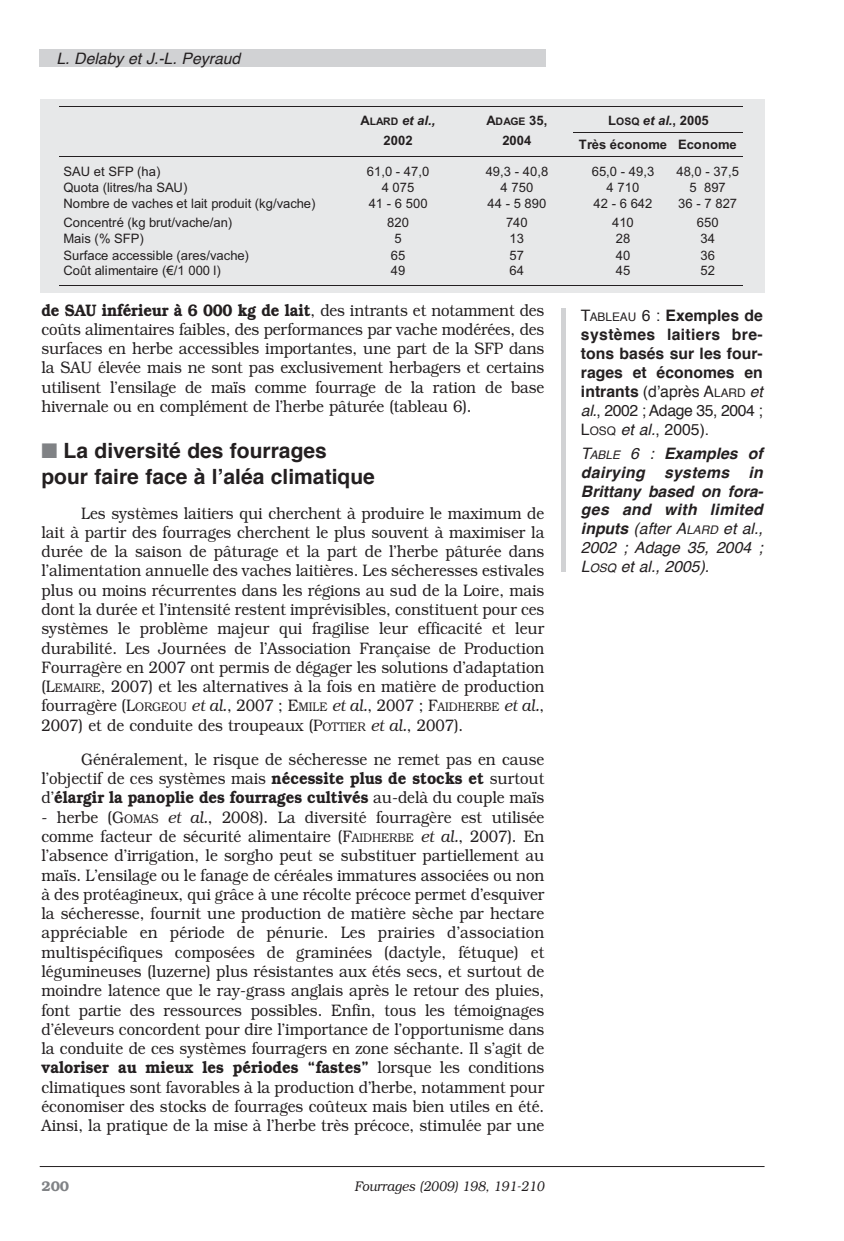
<style>
.page{position:relative;width:844px;height:1241px;background:#fff}
.page>*{position:absolute;margin:0;border:0;box-sizing:border-box;transform-origin:0 0}
.t1{font:700 21px/26.2px "Helvetica";color:#231f20}
.t2{font:300 16.62px/19.2px "Bookman";color:#231f20;text-align:justify;scale:.9 1}
.t3{font:700 15.75px/18.9px "Helvetica";color:#231f20;text-align:justify}
.t4{font:italic 700 15.75px/18.9px "Helvetica";letter-spacing:.02em;color:#231f20;text-align:justify}
.t5{font:italic 15.75px "Helvetica";color:#231f20}
.t6{font:italic 300 14px "Bookman";color:#231f20;scale:.9 1}
.t7{font:600 14px "Bookman";color:#808285}
.t8{font:12.95px "Arial";letter-spacing:.005em;color:#231f20}
.t9{font:700 12.95px "Arial";letter-spacing:.005em;color:#231f20}
.t10{font:italic 700 12.95px "Arial";color:#231f20}
.s1{font-style:normal}
.s2{font-style:normal;font-size:10.5px}
.s3{font-size:10.5px}
.s4{font-style:italic}
.s5{font-weight:400}
.s6{font-weight:400;font-size:11.9px}
.s7{font-weight:400;font-style:italic}
.s8{font-weight:600}
.s9{color:#808285}
.s10{font-size:12.42px}
</style>
<div class="page">
<div style="left:40px;top:50px;width:506px;height:17px;background:#d1d2d4"></div>
<hr style="left:40px;top:1165px;width:724px;height:1px;background:#231f20">
<div style="left:40px;top:99px;width:724px;height:194px;background:#e7e8e9"></div>
<hr style="left:59px;top:106px;width:277px;height:1px;background:#231f20">
<hr style="left:337px;top:106px;width:122px;height:1px;background:#231f20">
<hr style="left:460px;top:106px;width:113px;height:1px;background:#231f20">
<hr style="left:573px;top:106px;width:169px;height:1px;background:#231f20">
<hr style="left:573px;top:132px;width:98px;height:1px;background:#231f20">
<hr style="left:672px;top:132px;width:70px;height:1px;background:#231f20">
<hr style="left:59px;top:157px;width:277px;height:1px;background:#231f20">
<hr style="left:337px;top:157px;width:122px;height:1px;background:#231f20">
<hr style="left:460px;top:157px;width:113px;height:1px;background:#231f20">
<hr style="left:573px;top:157px;width:98px;height:1px;background:#231f20">
<hr style="left:672px;top:157px;width:70px;height:1px;background:#231f20">
<hr style="left:59px;top:285px;width:277px;height:1px;background:#231f20">
<hr style="left:337px;top:285px;width:122px;height:1px;background:#231f20">
<hr style="left:460px;top:285px;width:113px;height:1px;background:#231f20">
<hr style="left:573px;top:285px;width:98px;height:1px;background:#231f20">
<hr style="left:672px;top:285px;width:70px;height:1px;background:#231f20">
<div style="left:561px;top:308px;width:5px;height:263px;background:#d1d2d4"></div>
<p class="t5" style="left:56px;top:52px;width:187px">l. delaby et J.-l. Peyraud</p>
<p class="t10" style="left:360px;top:112px;width:76px"><span class="s1">A</span><span class="s2">LARD</span> et al.,</p>
<p class="t9" style="left:486px;top:112px;width:62px">A<span class="s3">DAGE</span> 35,</p>
<p class="t9" style="left:608px;top:112px;width:102px">L<span class="s3">OSQ</span> <span class="s4">et al.</span>, 2005</p>
<p class="t9" style="left:383px;top:132px;width:31px">2002</p>
<p class="t9" style="left:502px;top:132px;width:31px">2004</p>
<p class="t9" style="left:578px;top:136px;width:159px">Très économe Econome</p>
<p class="t8" style="left:63px;top:163px;width:98px">SAU et SFP (ha)</p>
<p class="t8" style="left:367px;top:163px;width:64px">61,0 - 47,0</p>
<p class="t8" style="left:485px;top:163px;width:64px">49,3 - 40,8</p>
<p class="t8" style="left:591px;top:163px;width:64px">65,0 - 49,3</p>
<p class="t8" style="left:676px;top:163px;width:64px">48,0 - 37,5</p>
<p class="t8" style="left:63px;top:179px;width:125px">Quota (litres/ha SAU)</p>
<p class="t8" style="left:381px;top:179px;width:34px">4 075</p>
<p class="t8" style="left:500px;top:179px;width:34px">4 750</p>
<p class="t8" style="left:606px;top:179px;width:34px">4 710</p>
<p class="t8" style="left:689px;top:179px;width:38px">5 897</p>
<p class="t8" style="left:63px;top:195px;width:253px">Nombre de vaches et lait produit (kg/vache)</p>
<p class="t8" style="left:368px;top:195px;width:60px">41 - 6 500</p>
<p class="t8" style="left:487px;top:195px;width:60px">44 - 5 890</p>
<p class="t8" style="left:593px;top:195px;width:60px">42 - 6 642</p>
<p class="t8" style="left:678px;top:195px;width:60px">36 - 7 827</p>
<p class="t8" style="left:63px;top:214px;width:170px">Concentré (kg brut/vache/an)</p>
<p class="t8" style="left:387px;top:214px;width:23px">820</p>
<p class="t8" style="left:506px;top:214px;width:23px">740</p>
<p class="t8" style="left:612px;top:214px;width:23px">410</p>
<p class="t8" style="left:696px;top:214px;width:23px">650</p>
<p class="t8" style="left:63px;top:230px;width:82px">Mais (% SFP)</p>
<p class="t8" style="left:394px;top:230px;width:9px">5</p>
<p class="t8" style="left:509px;top:230px;width:16px">13</p>
<p class="t8" style="left:615px;top:230px;width:16px">28</p>
<p class="t8" style="left:700px;top:230px;width:16px">34</p>
<p class="t8" style="left:63px;top:246px;width:187px">Surface accessible (ares/vache)</p>
<p class="t8" style="left:391px;top:246px;width:16px">65</p>
<p class="t8" style="left:509px;top:246px;width:16px">57</p>
<p class="t8" style="left:615px;top:246px;width:16px">40</p>
<p class="t8" style="left:700px;top:246px;width:16px">36</p>
<p class="t8" style="left:63px;top:262px;width:159px">Coût alimentaire (€/1 000 l)</p>
<p class="t8" style="left:391px;top:262px;width:16px">49</p>
<p class="t8" style="left:509px;top:262px;width:16px">64</p>
<p class="t8" style="left:615px;top:262px;width:16px">45</p>
<p class="t8" style="left:700px;top:262px;width:16px">52</p>
<p class="t3" style="left:581px;top:307px;width:185px"><span class="s5">T</span><span class="s6">ABLeAU</span> <span class="s5">6 :</span> Exemples de systèmes laitiers bre&shy;tons basés sur les four&shy;rages et économes en intrants <span class="s5">(d’après A</span><span class="s6">LARD</span> <span class="s7">et al.</span><span class="s5">, 2002 ; Adage 35, 2004 ; L</span><span class="s6">oSq</span> <span class="s7">et al.</span><span class="s5">, 2005).</span></p>
<p class="t4" style="left:581px;top:445px;width:183px"><span class="s5">t</span><span class="s6">able</span> <span class="s5">6 :</span> Examples of dairying systems in Brittany based on fora&shy;ges and with limited inputs <span class="s5">(after a</span><span class="s6">lard</span> <span class="s5">et al., 2002 ; adage 35, 2004 ; l</span><span class="s6">osq</span> <span class="s5">et al., 2005).</span></p>
<p class="t2" style="left:41px;top:300px;width:560px"><span class="s8">de SAU inférieur à 6 000 kg de lait</span>, des intrants et notamment des coûts alimentaires faibles, des performances par vache modérées, des surfaces en herbe accessibles importantes, une part de la SFP dans la SAU élevée mais ne sont pas exclusivement herbagers et certains utilisent l’ensilage de maïs comme fourrage de la ration de base hivernale ou en complément de l’herbe pâturée (tableau 6).</p>
<p class="t1" style="left:41px;top:439px;width:335px"><span class="s9">■</span> La diversité des fourrages pour faire face à l’aléa climatique</p>
<p class="t2" style="left:41px;top:503px;width:560px;text-indent:40px">Les systèmes laitiers qui cherchent à produire le maximum de lait à partir des fourrages cherchent le plus souvent à maximiser la durée de la saison de pâturage et la part de l’herbe pâturée dans l’alimentation annuelle des vaches laitières. Les sécheresses estivales plus ou moins récurrentes dans les régions au sud de la Loire, mais dont la durée et l’intensité restent imprévisibles, constituent pour ces systèmes le problème majeur qui fragilise leur efficacité et leur durabilité. Les Journées de l’Association Française de Production Fourragère en 2007 ont permis de dégager les solutions d’adaptation (L<span class="s10">EMAIRE</span>, 2007) et les alternatives à la fois en matière de production fourragère (L<span class="s10">ORGEOU</span> <span class="s4">et al.</span>, 2007 ; E<span class="s10">MILE</span> <span class="s4">et al.</span>, 2007 ; F<span class="s10">AIDHERBE</span> <span class="s4">et al.</span>, 2007) et de conduite des troupeaux (P<span class="s10">OTTIER</span> <span class="s4">et al.</span>, 2007).</p>
<p class="t2" style="left:41px;top:749px;width:560px;text-indent:40px">Généralement, le risque de sécheresse ne remet pas en cause l’objectif de ces systèmes mais <span class="s8">nécessite plus de stocks et</span> surtout d’<span class="s8">élargir la panoplie des fourrages cultivés</span> au-delà du couple maïs</p>
<p class="t2" style="left:41px;top:807px;width:560px">- herbe (G<span class="s10">OMAS</span> <span class="s4">et al.</span>, 2008). La diversité fourragère est utilisée comme facteur de sécurité alimentaire (F<span class="s10">AIDHERBE</span> <span class="s4">et al.</span>, 2007). En l’absence d’irrigation, le sorgho peut se substituer partiellement au maïs. L’ensilage ou le fanage de céréales immatures associées ou non à des protéagineux, qui grâce à une récolte précoce permet d’esquiver la sécheresse, fournit une production de matière sèche par hectare appréciable en période de pénurie. Les prairies d’association multispécifiques composées de graminées (dactyle, fétuque) et légumineuses (luzerne) plus résistantes aux étés secs, et surtout de moindre latence que le ray-grass anglais après le retour des pluies, font partie des ressources possibles. Enfin, tous les témoignages d’éleveurs concordent pour dire l’importance de l’opportunisme dans la conduite de ces systèmes fourragers en zone séchante. Il s’agit de <span class="s8">valoriser au mieux les périodes “fastes”</span> lorsque les conditions climatiques sont favorables à la production d’herbe, notamment pour économiser des stocks de fourrages coûteux mais bien utiles en été.<br>Ainsi, la pratique de la mise à l’herbe très précoce, stimulée par une</p>
<p class="t7" style="left:41px;top:1177px;width:29px">200</p>
<p class="t6" style="left:354px;top:1177px;width:212px">Fourrages (2009) 198, 191-210</p>
</div>
